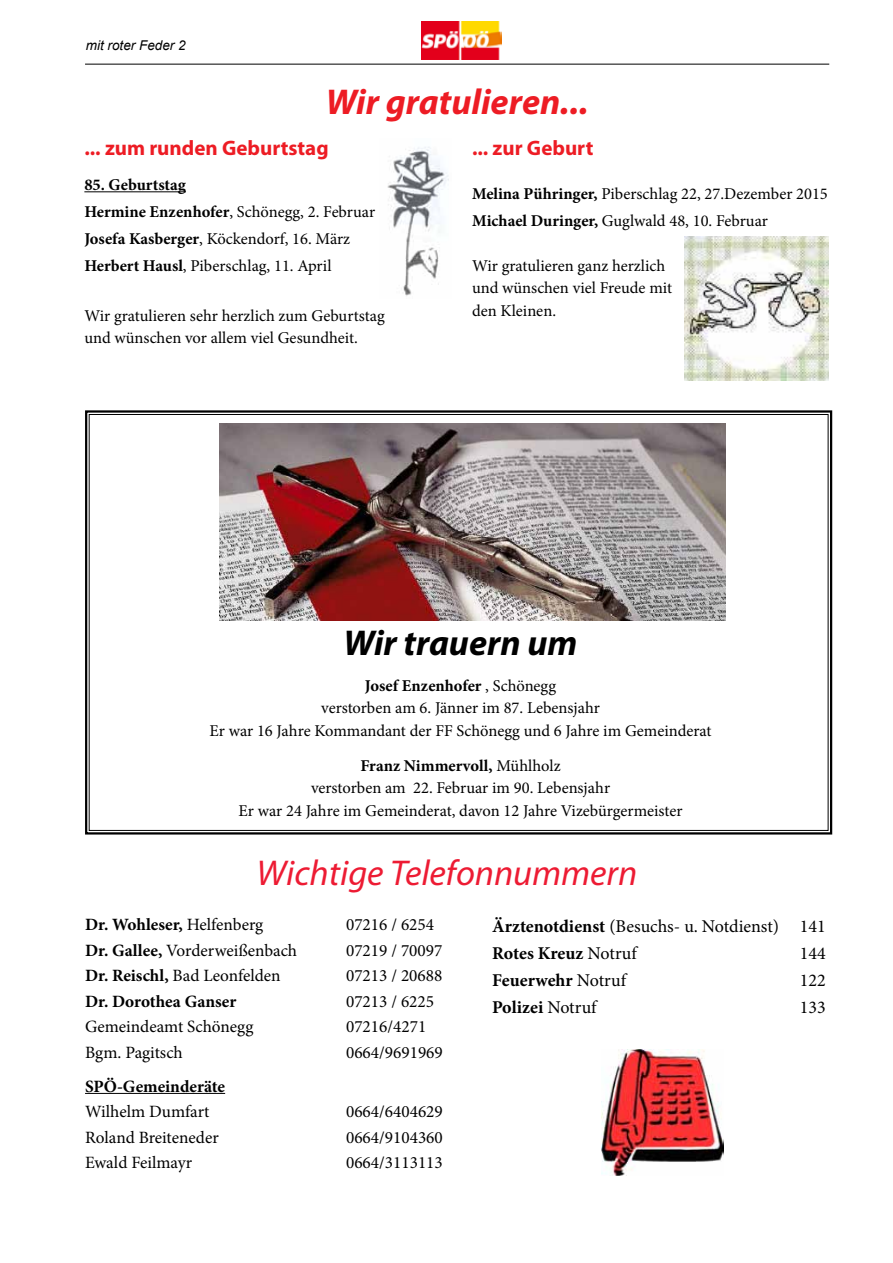
<style>
.page{position:relative;width:893px;height:1263px;background:#fff}
.page>*{position:absolute;margin:0;border:0;box-sizing:border-box;transform-origin:0 0}
.t1{font:italic 36px "Myriad Pro";color:#ed1b33}
.t2{font:italic 700 36px "Myriad Pro";color:#ed1c24}
.t3{font:italic 700 36px "Myriad Pro";color:#000}
.t4{font:700 21px "Myriad Pro";color:#ed1c24}
.t5{font:18px/27px "Minion Pro";color:#000}
.t6{font:700 18px "Minion Pro";color:#000}
.t7{font:17.25px "Minion Pro";color:#000}
.t8{font:700 17.25px "Minion Pro";color:#000}
.t9{font:16.5px/22.5px "Minion Pro";color:#000}
.t10{font:italic 13.5px "Arial";color:#000}
.s1{font-weight:700}
.s2{font-weight:400}
</style>
<div class="page">
<hr style="left:85px;top:64px;width:744px;height:1px;background:#000">
<img style="left:421px;top:22px;width:81px;height:37px">
<img style="left:387px;top:147px;width:62px;height:149px">
<hr style="left:84px;top:191px;width:102px;height:1px;background:#000">
<img style="left:685px;top:236px;width:144px;height:144px">
<svg style="left:85px;top:410px;width:748px;height:425px"></svg>
<hr style="left:85px;top:1093px;width:140px;height:1px;background:#000">
<img style="left:601px;top:1049px;width:122px;height:126px">
<p class="t10" style="left:86px;top:37px;width:101px">mit roter Feder 2</p>
<h1 class="t2" style="left:326px;top:79px;width:264px">Wir gratulieren...</h1>
<p class="t4" style="left:472px;top:134px;width:123px">... zur Geburt</p>
<p class="t9" style="left:472px;top:180px;width:357px;line-height:26.7px"><span class="s1">Melina Pühringer,</span> Piberschlag 22, 27.Dezember 2015<br><span class="s1">Michael Duringer,</span> Guglwald 48, 10. Februar</p>
<p class="t9" style="left:472px;top:254px;width:202px">Wir gratulieren ganz herzlich und wünschen viel Freude mit den Kleinen.</p>
<p class="t4" style="left:84px;top:134px;width:246px">... zum runden Geburtstag</p>
<p class="t9" style="left:84px;top:171px;width:292px;line-height:27px"><span class="s1">85. Geburtstag<br>Hermine Enzenhofer</span>, Schönegg, 2. Februar <span class="s1">Josefa Kasberger</span>, Köckendorf, 16. März <span class="s1">Herbert Hausl</span>, Piberschlag, 11. April</p>
<p class="t9" style="left:84px;top:304px;width:302px">Wir gratulieren sehr herzlich zum Geburtstag und wünschen vor allem viel Gesundheit.</p>
<h1 class="t3" style="left:344px;top:620px;width:235px">Wir trauern um</h1>
<p class="t9" style="left:210px;top:674px;width:503px;text-align:center"><span class="s1">Josef Enzenhofer</span> , Schönegg<br>verstorben am 6. Jänner im 87. Lebensjahr<br>Er war 16 Jahre Kommandant der FF Schönegg und 6 Jahre im Gemeinderat</p>
<p class="t9" style="left:239px;top:754px;width:445px;text-align:center"><span class="s1">Franz Nimmervoll,</span> Mühlholz<br>verstorben am 22. Februar im 90. Lebensjahr<br>Er war 24 Jahre im Gemeinderat, davon 12 Jahre Vizebürgermeister</p>
<h1 class="t1" style="left:257px;top:851px;width:382px">Wichtige Telefonnummern</h1>
<p class="t8" style="left:85px;top:912px;width:180px">Dr. Wohleser, <span class="s2">Helfenberg</span></p>
<p class="t7" style="left:346px;top:913px;width:90px">07216 / 6254</p>
<p class="t7" style="left:85px;top:938px;width:214px"><span class="s1">Dr. Gallee,</span> Vorderweißenbach</p>
<p class="t7" style="left:346px;top:938px;width:98px">07219 / 70097</p>
<p class="t7" style="left:85px;top:964px;width:197px"><span class="s1">Dr. Reischl,</span> Bad Leonfelden</p>
<p class="t7" style="left:346px;top:964px;width:98px">07213 / 20688</p>
<p class="t8" style="left:85px;top:989px;width:153px">Dr. Dorothea Ganser</p>
<p class="t7" style="left:346px;top:989px;width:90px">07213 / 6225</p>
<p class="t7" style="left:85px;top:1015px;width:170px">Gemeindeamt Schönegg</p>
<p class="t7" style="left:346px;top:1015px;width:82px">07216/4271</p>
<p class="t7" style="left:85px;top:1040px;width:99px">Bgm. Pagitsch</p>
<p class="t7" style="left:346px;top:1040px;width:98px">0664/9691969</p>
<p class="t8" style="left:85px;top:1074px;width:142px">SPÖ-Gemeinderäte</p>
<p class="t7" style="left:85px;top:1100px;width:126px">Wilhelm Dumfart</p>
<p class="t7" style="left:346px;top:1100px;width:98px">0664/6404629</p>
<p class="t7" style="left:85px;top:1125px;width:135px">Roland Breiteneder</p>
<p class="t7" style="left:346px;top:1125px;width:98px">0664/9104360</p>
<p class="t7" style="left:85px;top:1151px;width:109px">Ewald Feilmayr</p>
<p class="t7" style="left:346px;top:1151px;width:98px">0664/3113113</p>
<p class="t5" style="left:492px;top:912px;width:335px"><span class="s1">Ärztenotdienst</span> (Besuchs- u. Notdienst) 141<br><span class="s1">Rotes Kreuz</span> Notruf</p>
<p class="t5" style="left:800px;top:939px;width:27px">144</p>
<p class="t6" style="left:492px;top:967px;width:135px">Feuerwehr <span class="s2">Notruf</span></p>
<p class="t5" style="left:800px;top:966px;width:27px">122</p>
<p class="t6" style="left:492px;top:994px;width:106px">Polizei <span class="s2">Notruf</span></p>
<p class="t5" style="left:800px;top:993px;width:27px">133</p>
</div>
